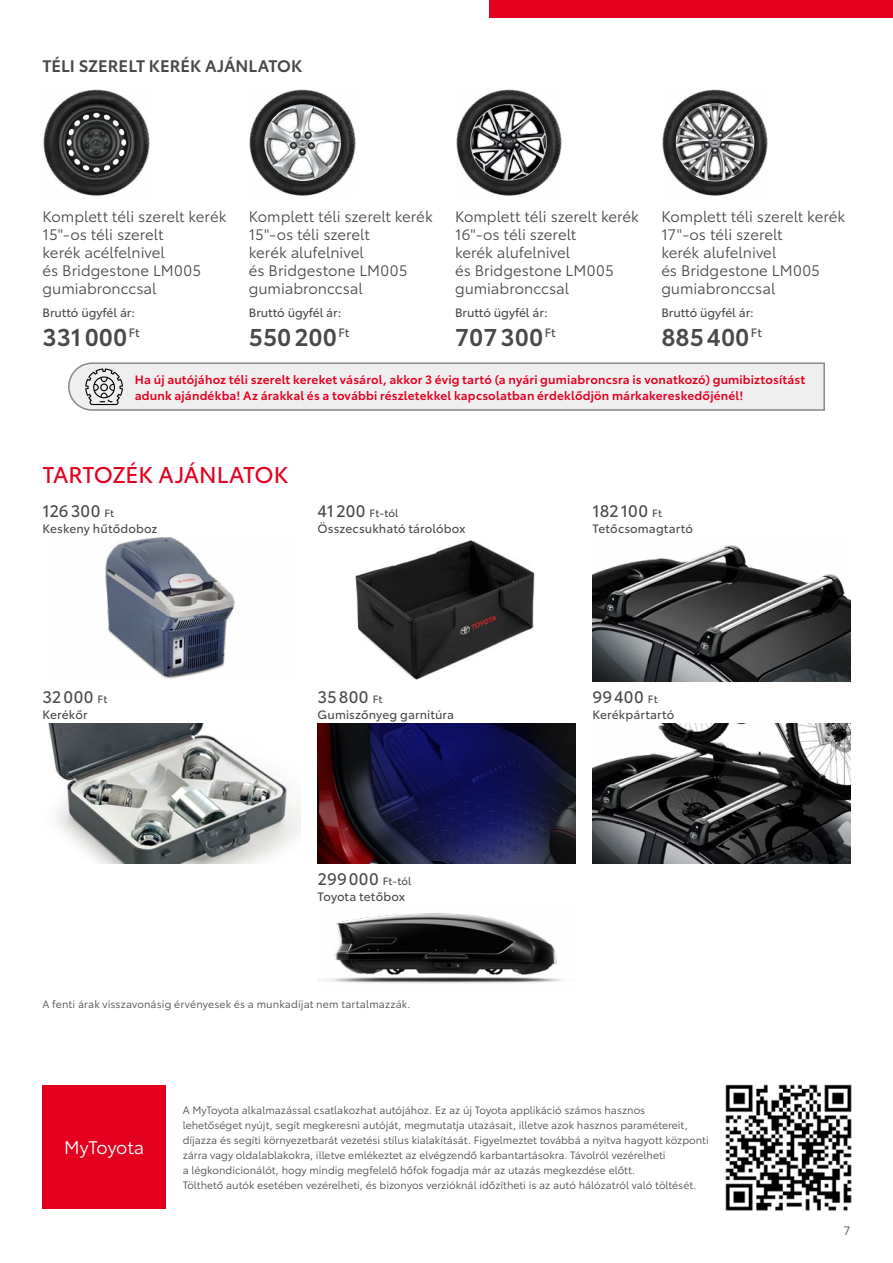
<style>
.page{position:relative;width:893px;height:1263px;background:#fff}
.page>*{position:absolute;margin:0;border:0;box-sizing:border-box;transform-origin:0 0}
.t1{font:600 24px "Toyota Type";color:#494948}
.t2{font:22.5px "Toyota Type";letter-spacing:-.015em;color:#e3001f}
.t3{font:18px "Toyota Type";color:#fff}
.t4{font:16.5px "Toyota Type";letter-spacing:.03em;color:#494948}
.t5{font:600 16.5px "Toyota Type";color:#494948}
.t6{font:15px/18px "Toyota Type";color:#494948}
.t7{font:600 12px/16.5px "Toyota Type";letter-spacing:.015em;color:#e3001f}
.t8{font:12px "Toyota Type";letter-spacing:.005em;color:#494948}
.t9{font:12px "Toyota Type";color:#494948}
.t10{font:10.5px/15px "Toyota Type";color:#494948}
.t11{font:10.5px "Toyota Type";color:#494948}
.s1{font-size:10.5px}
.s2{font-size:16.5px}
</style>
<div class="page">
<img style="left:43px;top:89px;width:107px;height:107px">
<div style="left:58px;top:104px;width:78px;height:78px;background:#000;opacity:.5"></div>
<img style="left:456px;top:89px;width:106px;height:107px">
<img style="left:469px;top:103px;width:79px;height:79px">
<img style="left:662px;top:89px;width:106px;height:107px">
<img style="left:676px;top:103px;width:78px;height:79px;border-radius:39px">
<img style="left:249px;top:89px;width:107px;height:107px">
<img style="left:264px;top:104px;width:77px;height:77px;border-radius:38px">
<img style="left:105px;top:537px;width:130px;height:142px">
<img style="left:355px;top:540px;width:180px;height:140px">
<img style="left:592px;top:545px;width:258px;height:137px">
<img style="left:48px;top:724px;width:253px;height:140px">
<img style="left:318px;top:724px;width:257px;height:140px">
<img style="left:592px;top:724px;width:258px;height:140px">
<img style="left:322px;top:913px;width:242px;height:71px">
<svg style="left:68px;top:362px;width:757px;height:49px"></svg>
<div style="left:43px;top:1085px;width:123px;height:124px;background:#e3001f"></div>
<img style="left:725px;top:1084px;width:127px;height:127px">
<div style="left:489px;top:0;width:404px;height:17px;background:#e3001f"></div>
<h3 class="t5" style="left:43px;top:53px;width:261px">TÉLI SZERELT KERÉK AJÁNLATOK</h3>
<h3 class="t6" style="left:43px;top:206px;width:185px">Komplett téli szerelt kerék<br>15"-os téli szerelt<br>kerék acélfelnivel<br>és Bridgestone LM005 gumiabronccsal</h3>
<p class="t8" style="left:43px;top:304px;width:94px">Bruttó ügyfél ár:</p>
<h1 class="t1" style="left:43px;top:319px;width:99px">331000<sup>Ft</sup></h1>
<h3 class="t6" style="left:249px;top:206px;width:185px">Komplett téli szerelt kerék<br>15"-os téli szerelt<br>kerék alufelnivel<br>és Bridgestone LM005 gumiabronccsal</h3>
<p class="t8" style="left:249px;top:304px;width:94px">Bruttó ügyfél ár:</p>
<h1 class="t1" style="left:249px;top:319px;width:102px">550200<sup>Ft</sup></h1>
<h3 class="t6" style="left:455px;top:206px;width:185px">Komplett téli szerelt kerék<br>16"-os téli szerelt<br>kerék alufelnivel<br>és Bridgestone LM005 gumiabronccsal</h3>
<p class="t8" style="left:455px;top:304px;width:94px">Bruttó ügyfél ár:</p>
<h1 class="t1" style="left:455px;top:319px;width:102px">707300<sup>Ft</sup></h1>
<h3 class="t6" style="left:661px;top:206px;width:185px">Komplett téli szerelt kerék<br>17"-os téli szerelt<br>kerék alufelnivel<br>és Bridgestone LM005 gumiabronccsal</h3>
<p class="t8" style="left:661px;top:304px;width:94px">Bruttó ügyfél ár:</p>
<h1 class="t1" style="left:661px;top:319px;width:102px">885400<sup>Ft</sup></h1>
<p class="t7" style="left:135px;top:370px;width:672px">Ha új autójához téli szerelt kereket vásárol, akkor 3 évig tartó (a nyári gumiabroncsra is vonatkozó) gumibiztosítást adunk ajándékba! Az árakkal és a további részletekkel kapcsolatban érdeklődjön márkakereskedőjénél!</p>
<h2 class="t2" style="left:43px;top:458px;width:247px">TARTOZÉK AJÁNLATOK</h2>
<h3 class="t4" style="left:43px;top:498px;width:73px">126300 <span class="s1">Ft</span></h3>
<p class="t8" style="left:43px;top:520px;width:116px">Keskeny hűtődoboz</p>
<p class="t11" style="left:318px;top:505px;width:82px"><span class="s2">41200</span> Ft-tól</p>
<p class="t8" style="left:318px;top:520px;width:150px">Összecsukható tárolóbox</p>
<h3 class="t4" style="left:43px;top:685px;width:66px">32000 <span class="s1">Ft</span></h3>
<p class="t8" style="left:43px;top:706px;width:47px">Kerékőr</p>
<h3 class="t4" style="left:318px;top:685px;width:67px">35800 <span class="s1">Ft</span></h3>
<p class="t8" style="left:318px;top:706px;width:138px">Gumiszőnyeg garnitúra</p>
<h3 class="t4" style="left:318px;top:866px;width:95px">299000 <span class="s1">Ft-tól</span></h3>
<p class="t8" style="left:318px;top:888px;width:89px">Toyota tetőbox</p>
<p class="t10" style="left:43px;top:995px;width:369px">A fenti árak visszavonásig érvényesek és a munkadíjat nem tartalmazzák.</p>
<h3 class="t4" style="left:592px;top:498px;width:71px">182100 <span class="s1">Ft</span></h3>
<p class="t8" style="left:592px;top:520px;width:102px">Tetőcsomagtartó</p>
<h3 class="t4" style="left:592px;top:685px;width:67px">99400 <span class="s1">Ft</span></h3>
<p class="t8" style="left:592px;top:706px;width:83px">Kerékpártartó</p>
<h3 class="t3" style="left:64px;top:1134px;width:82px">MyToyota</h3>
<p class="t10" style="left:183px;top:1101px;width:527px">A MyToyota alkalmazással csatlakozhat autójához. Ez az új Toyota applikáció számos hasznos<br>lehetőséget nyújt, segít megkeresni autóját, megmutatja utazásait, illetve azok hasznos paramétereit, díjazza és segíti környezetbarát vezetési stílus kialakítását. Figyelmeztet továbbá a nyitva hagyott központi zárra vagy oldalablakokra, illetve emlékeztet az elvégzendő karbantartásokra. Távolról vezérelheti<br>a légkondicionálót, hogy mindig megfelelő hőfok fogadja már az utazás megkezdése előtt.<br>Tölthető autók esetében vezérelheti, és bizonyos verzióknál időzítheti is az autó hálózatról való töltését.</p>
<p class="t9" style="left:844px;top:1222px;width:8px">7</p>
</div>
